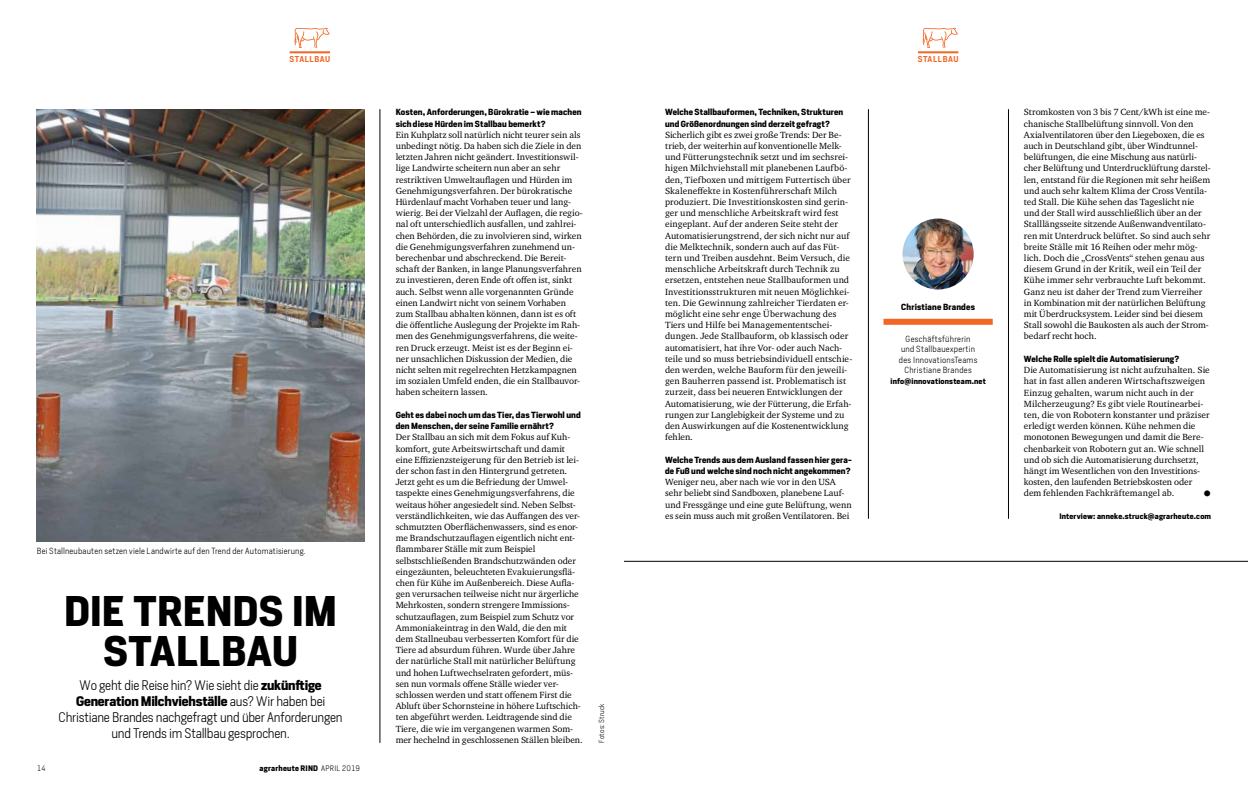
<style>
.page{position:relative;width:1248px;height:794px;background:#fff}
.page>*{position:absolute;margin:0;border:0;box-sizing:border-box;transform-origin:0 0}
.t1{font:700 40px/40px "Heron Sans";color:#000;text-align:center}
.t2{font:300 13px/16px "Heron Sans";letter-spacing:-.015em;color:#000;text-align:center}
.t3{font:9.2px/11.2px "Charter ITC Pro";color:#000}
.t4{font:700 8.3px/11.2px "Heron Sans";letter-spacing:.01em;color:#000}
.t5{font:300 8.3px/10.5px "Heron Sans";letter-spacing:.025em;color:#000;text-align:center}
.t6{font:600 8px "Heron Sans";letter-spacing:.065em;color:#f26522}
.t7{font:700 7.5px "Heron Sans";letter-spacing:.025em;color:#000}
.t8{font:300 7.5px "Heron Sans";color:#000}
.t9{font:7.5px "European Pi Std 1";color:#000}
.t10{font:300 7px "Heron Sans";letter-spacing:.025em;color:#000}
.s1{font-weight:700}
.s2{font-weight:300}
</style>
<div class="page">
<hr style="left:290px;top:51px;width:40px;height:2px;background:#f26522">
<svg style="left:294px;top:28px;width:35px;height:20px"></svg>
<hr style="left:917px;top:51px;width:41px;height:2px;background:#f26522">
<svg style="left:922px;top:28px;width:35px;height:20px"></svg>
<img style="left:37px;top:109px;width:327px;height:432px">
<hr style="left:868px;top:109px;width:1px;height:410px;background:#000">
<hr style="left:1008px;top:109px;width:1px;height:410px;background:#000">
<hr style="left:380px;top:109px;width:1px;height:634px;background:#000">
<img style="left:902px;top:218px;width:71px;height:71px;border-radius:35px">
<div style="left:883px;top:319px;width:109px;height:6px;background:#f26522"></div>
<hr style="left:624px;top:561px;width:623px;height:1px;background:#000">
<p class="t6" style="left:289px;top:54px;width:42px">STALLBAU</p>
<p class="t6" style="left:917px;top:54px;width:42px">STALLBAU</p>
<p class="t5" style="left:37px;top:545px;width:270px">Bei Stallneubauten setzen viele Landwirte auf den Trend der Automatisierung.</p>
<h1 class="t1" style="left:64px;top:591px;width:274px">die Trends im<br>Stallbau</h1>
<h2 class="t2" style="left:59px;top:677px;width:285px">Wo geht die Reise hin? Wie sieht die <span class="s1">zukünftige Generation Milchviehställe</span> aus? Wir haben bei Christiane Brandes nachgefragt und über Anforderungen und Trends im Stallbau gesprochen.</h2>
<p class="t8" style="left:37px;top:764px;width:10px">14</p>
<p class="t7" style="left:259px;top:763px;width:102px">agrarheute Rind <span class="s2">April 2019</span></p>
<p class="t4" style="left:395px;top:107px;width:187px">Kosten, Anforderungen, Bürokratie – wie machen sich diese Hürden im Stallbau bemerkt?</p>
<p class="t3" style="left:395px;top:129px;width:189px">Ein Kuhplatz soll natürlich nicht teurer sein als unbedingt nötig. Da haben sich die Ziele in den letzten Jahren nicht geändert. Investitionswil&shy;lige Landwirte scheitern nun aber an sehr restriktiven Umweltauflagen und Hürden im Genehmigungsverfahren. Der bürokratische Hürdenlauf macht Vorhaben teuer und lang&shy;wierig. Bei der Vielzahl der Auflagen, die regio&shy;nal oft unterschiedlich ausfallen, und zahlrei&shy;chen Behörden, die zu involvieren sind, wirken die Genehmigungsverfahren zunehmend un&shy;berechenbar und abschreckend. Die Bereit&shy;schaft der Banken, in lange Planungsverfahren zu investieren, deren Ende oft offen ist, sinkt auch. Selbst wenn alle vorgenannten Gründe einen Landwirt nicht von seinem Vorhaben zum Stallbau abhalten können, dann ist es oft die öffentliche Auslegung der Projekte im Rah&shy;men des Genehmigungsverfahrens, die weite&shy;ren Druck erzeugt. Meist ist es der Beginn ei&shy;ner unsachlichen Diskussion der Medien, die nicht selten mit regelrechten Hetzkampagnen im sozialen Umfeld enden, die ein Stallbauvor&shy;haben scheitern lassen.</p>
<p class="t4" style="left:395px;top:409px;width:187px">Geht es dabei noch um das Tier, das Tierwohl und den Menschen, der seine Familie ernährt?</p>
<p class="t3" style="left:395px;top:431px;width:189px">Der Stallbau an sich mit dem Fokus auf Kuh&shy;komfort, gute Arbeitswirtschaft und damit eine Effizienzsteigerung für den Betrieb ist lei&shy;der schon fast in den Hintergrund getreten.<br>Jetzt geht es um die Befriedung der Umwel&shy;taspekte eines Genehmigungsverfahrens, die weitaus höher angesiedelt sind. Neben Selbst&shy;verständlichkeiten, wie das Auffangen des ver&shy;schmutzten Oberflächenwassers, sind es enor&shy;me Brandschutzauflagen eigentlich nicht ent&shy;flammbarer Ställe mit zum Beispiel selbstschließenden Brandschutzwänden oder eingezäunten, beleuchteten Evakuierungsflä&shy;chen für Kühe im Außenbereich. Diese Aufla&shy;gen verursachen teilweise nicht nur ärgerliche Mehrkosten, sondern strengere Immissions&shy;schutzauflagen, zum Beispiel zum Schutz vor Ammoniakeintrag in den Wald, die den mit dem Stallneubau verbesserten Komfort für die Tiere ad absurdum führen. Wurde über Jahre der natürliche Stall mit natürlicher Belüftung und hohen Luftwechselraten gefordert, müs&shy;sen nun vormals offene Ställe wieder ver&shy;schlossen werden und statt offenem First die Abluft über Schornsteine in höhere Luftschich&shy;ten abgeführt werden. Leidtragende sind die Tiere, die wie im vergangenen warmen Som&shy;mer hechelnd in geschlossenen Ställen bleiben.</p>
<p class="t10" style="left:597px;top:743px;width:41px;rotate:-90deg">Fotos: Struck</p>
<p class="t4" style="left:665px;top:107px;width:180px">Welche Stallbauformen, Techniken, Strukturen und Größenordnungen sind derzeit gefragt?</p>
<p class="t3" style="left:665px;top:129px;width:189px">Sicherlich gibt es zwei große Trends: Der Be&shy;trieb, der weiterhin auf konventionelle Melk&shy;und Fütterungstechnik setzt und im sechsrei&shy;higen Milchviehstall mit planebenen Laufbö&shy;den, Tiefboxen und mittigem Futtertisch über Skaleneffekte in Kostenführerschaft Milch produziert. Die Investitionskosten sind gerin&shy;ger und menschliche Arbeitskraft wird fest eingeplant. Auf der anderen Seite steht der Automatisierungstrend, der sich nicht nur auf die Melktechnik, sondern auch auf das Füt&shy;tern und Treiben ausdehnt. Beim Versuch, die menschliche Arbeitskraft durch Technik zu ersetzen, entstehen neue Stallbauformen und Investitionsstrukturen mit neuen Möglichkei&shy;ten. Die Gewinnung zahlreicher Tierdaten er&shy;möglicht eine sehr enge Überwachung des Tiers und Hilfe bei Managemententschei&shy;dungen. Jede Stallbauform, ob klassisch oder automatisiert, hat ihre Vor- oder auch Nach&shy;teile und so muss betriebsindividuell entschie&shy;den werden, welche Bauform für den jeweili&shy;gen Bauherren passend ist. Problematisch ist zurzeit, dass bei neueren Entwicklungen der Automatisierung, wie der Fütterung, die Erfah&shy;rungen zur Langlebigkeit der Systeme und zu den Auswirkungen auf die Kostenentwicklung fehlen.</p>
<p class="t4" style="left:665px;top:454px;width:188px">Welche Trends aus dem Ausland fassen hier gera&shy;de Fuß und welche sind noch nicht angekommen?</p>
<p class="t3" style="left:665px;top:476px;width:188px">Weniger neu, aber nach wie vor in den USA sehr beliebt sind Sandboxen, planebene Lauf&shy;und Fressgänge und eine gute Belüftung, wenn es sein muss auch mit großen Ventilatoren. Bei</p>
<p class="t4" style="left:901px;top:302px;width:75px">Christiane Brandes</p>
<p class="t5" style="left:898px;top:333px;width:80px">Geschäftsführerin und Stallbauexpertin des I nnovationsTeams<br>Christiane Brandes</p>
<p class="t7" style="left:890px;top:376px;width:97px">info@innovationsteam.net</p>
<p class="t3" style="left:1023px;top:106px;width:188px">Stromkosten von 3 bis 7 Cent/kWh ist eine me&shy;chanische Stallbelüftung sinnvoll. Von den Axialventilatoren über den Liegeboxen, die es auch in Deutschland gibt, über Windtunnel&shy;belüftungen, die eine Mischung aus natürli&shy;cher Belüftung und Unterdrucklüftung darstel&shy;len, entstand für die Regionen mit sehr heißem und auch sehr kaltem Klima der Cross Ventila&shy;ted Stall. Die Kühe sehen das Tageslicht nie und der Stall wird ausschließlich über an der Stalllängsseite sitzende Außenwandventilato&shy;ren mit Unterdruck belüftet. So sind auch sehr breite Ställe mit 16 Reihen oder mehr mög&shy;lich. Doch die „CrossVents“ stehen genau aus diesem Grund in der Kritik, weil ein Teil der Kühe immer sehr verbrauchte Luft bekommt.<br>Ganz neu ist daher der Trend zum Vierreiher in Kombination mit der natürlichen Belüftung mit Überdrucksystem. Leider sind bei diesem Stall sowohl die Baukosten als auch der Strom&shy;bedarf recht hoch.</p>
<p class="t4" style="left:1023px;top:353px;width:157px">Welche Rolle spielt die Automatisierung?</p>
<p class="t3" style="left:1023px;top:364px;width:187px">Die Automatisierung ist nicht aufzuhalten. Sie hat in fast allen anderen Wirtschaftszweigen Einzug gehalten, warum nicht auch in der Milcherzeugung? Es gibt viele Routinearbei&shy;ten, die von Robotern konstanter und präziser erledigt werden können. Kühe nehmen die monotonen Bewegungen und damit die Bere&shy;chenbarkeit von Robotern gut an. Wie schnell und ob sich die Automatisierung durchsetzt, hängt im Wesentlichen von den Investitions&shy;kosten, den laufenden Betriebskosten oder dem fehlenden Fachkräftemangel ab.</p>
<p class="t9" style="left:1203px;top:490px;width:8px">●</p>
<p class="t7" style="left:1059px;top:511px;width:153px">Interview: anneke.struck@agrarheute.com</p>
</div>
